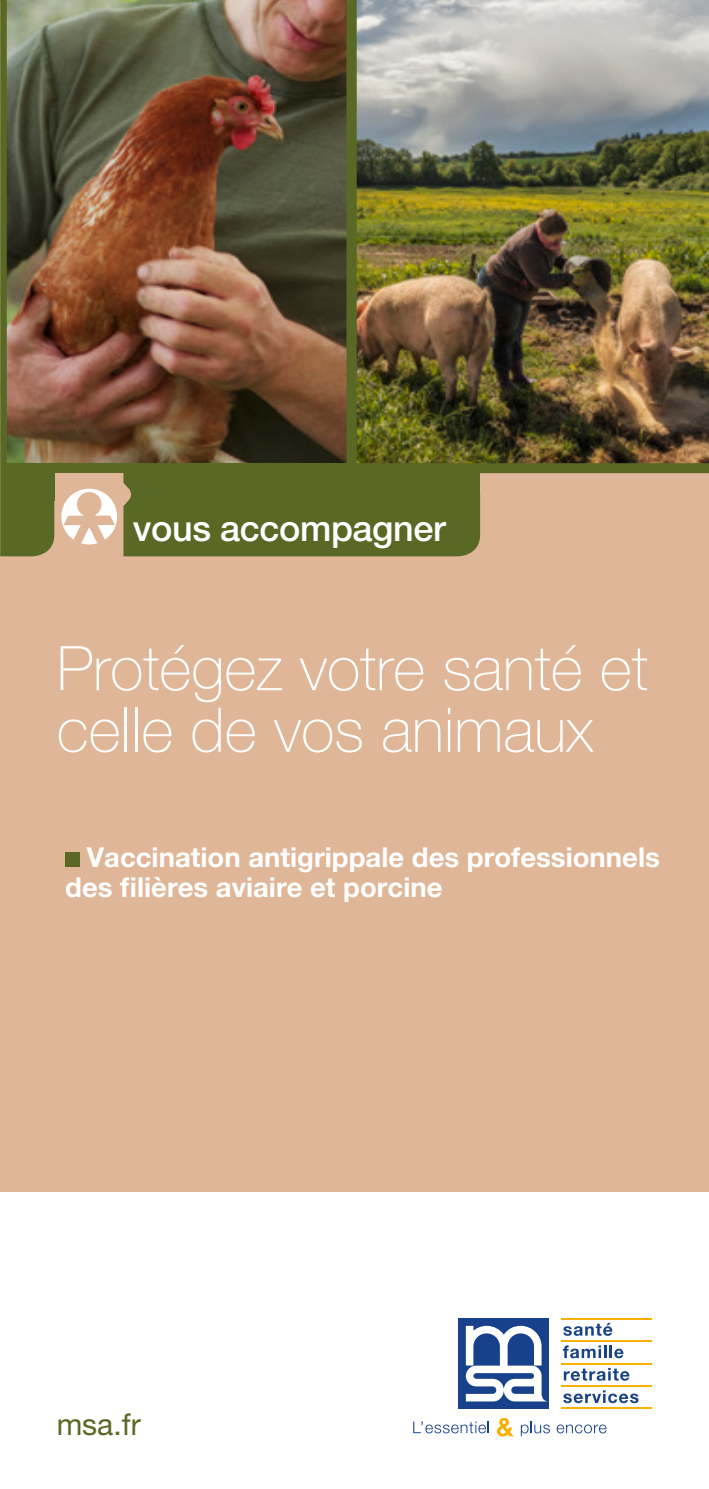
<style>
.page{position:relative;width:709px;height:1489px;background:#fff}
.page>*{position:absolute;margin:0;border:0;box-sizing:border-box;transform-origin:0 0}
.t1{font:100 61.5px/61.5px "Helvetica Neue LT Pro";color:#fff}
.t2{font:500 36px "Helvetica Neue LT Pro";letter-spacing:-.01em;color:#fff}
.t3{font:30px "Helvetica Neue LT Pro";color:#5a6825}
.t4{font:700 27.5px/30px "Helvetica Neue LT Pro";color:#fff}
</style>
<div class="page">
<div style="left:0;top:468px;width:709px;height:723px;background:#dfb698"></div>
<img style="left:356px;top:0;width:353px;height:473px">
<img style="left:0;top:0;width:356px;height:473px">
<div style="left:123px;top:472px;width:357px;height:84px;background:#5a6825"></div>
<div style="left:0;top:472px;width:54px;height:84px;background:#5a6825"></div>
<svg style="left:61px;top:488px;width:56px;height:56px"></svg>
<svg style="left:563px;top:1322px;width:49px;height:13px"></svg>
<svg style="left:563px;top:1345px;width:60px;height:13px"></svg>
<svg style="left:564px;top:1367px;width:65px;height:13px"></svg>
<svg style="left:563px;top:1390px;width:75px;height:12px"></svg>
<hr style="left:561px;top:1317px;width:91px;height:2px;background:#f9b000">
<hr style="left:561px;top:1340px;width:91px;height:1px;background:#f9b000">
<hr style="left:561px;top:1362px;width:91px;height:1px;background:#f9b000">
<hr style="left:561px;top:1385px;width:91px;height:1px;background:#f9b000">
<hr style="left:561px;top:1407px;width:91px;height:1px;background:#f9b000">
<div style="left:458px;top:1317px;width:91px;height:91px;background:#17428b"></div>
<svg style="left:466px;top:1325px;width:80px;height:76px"></svg>
<svg style="left:413px;top:1421px;width:76px;height:12px"></svg>
<svg style="left:497px;top:1417px;width:17px;height:19px"></svg>
<svg style="left:521px;top:1421px;width:29px;height:14px"></svg>
<svg style="left:556px;top:1424px;width:50px;height:9px"></svg>
<div style="left:65px;top:852px;width:14px;height:14px;background:#5a6825"></div>
<div style="left:372px;top:471px;width:108px;height:29px;background:#5a6825"></div>
<div style="left:2px;top:473px;width:52px;height:27px;background:#5a6825"></div>
<h2 class="t2" style="left:133px;top:506px;width:314px">vous accompagner</h2>
<h1 class="t1" style="left:57px;top:637px;width:592px">Protégez votre santé et celle de vos animaux</h1>
<p class="t4" style="left:65px;top:841px;width:596px;text-indent:22px">Vaccination antigrippale des professionnels des filières aviaire et porcine</p>
<p class="t3" style="left:57px;top:1406px;width:85px">msa.fr</p>
</div>
